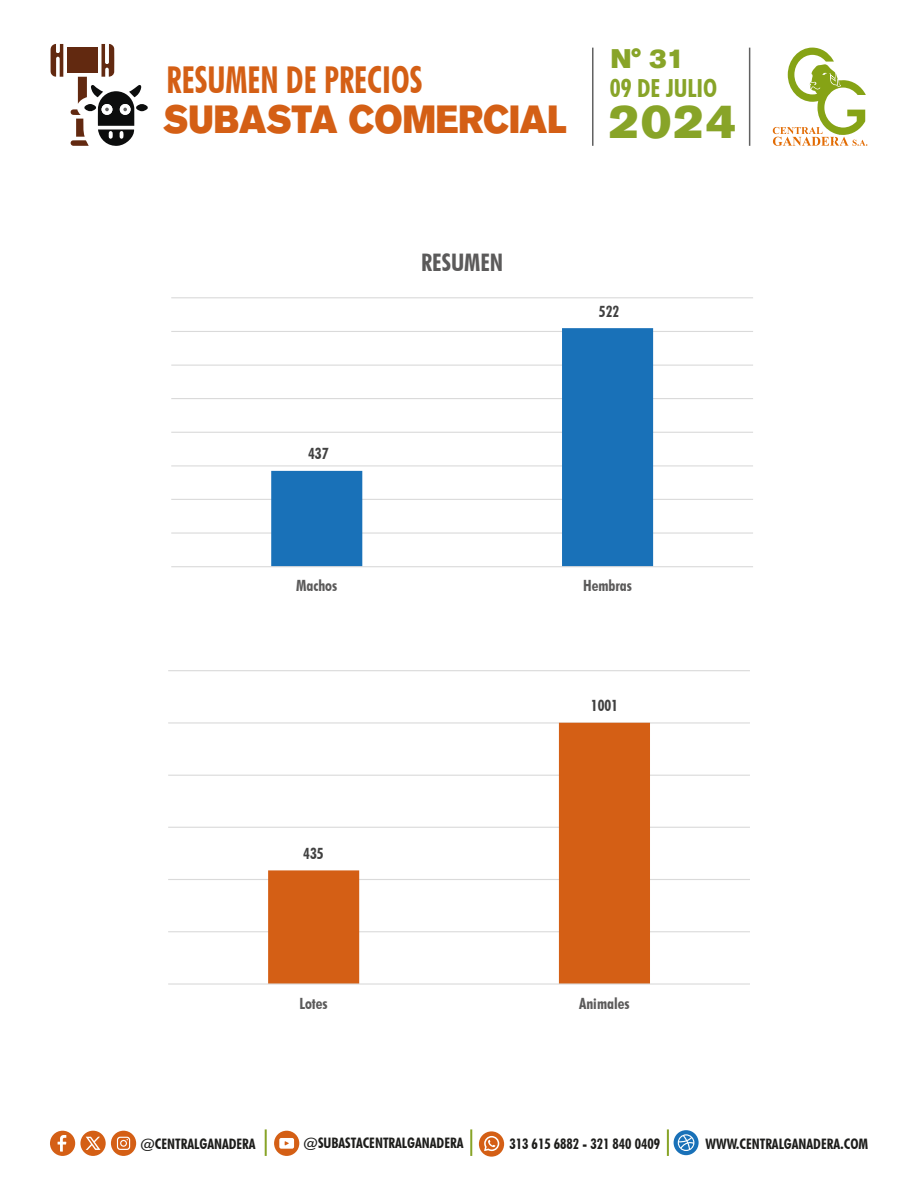
<style>
.page{position:relative;width:918px;height:1188px;background:#fff}
.page>*{position:absolute;margin:0;border:0;box-sizing:border-box;transform-origin:0 0}
.t1{font:39px "Akzidenz Grotesk BQ Super";color:#d45f15;scale:.89 1}
.t2{font:700 condensed 37.05px "Futura BT";color:#d45f15;scale:.89 1}
.t3{font:26.7px "Akzidenz Grotesk BQ Super";color:#88a428}
.t4{font:700 condensed 24.9px "Futura BT";color:#88a428}
.t5{font:700 condensed 24.15px "Futura BT";color:#5b5a5a}
.t6{font:700 condensed 15.45px "Futura BT";color:#5b5a5a}
.t7{font:700 condensed 15.45px "Futura BT";color:#414141}
.t8{font:700 condensed 14.4px "Futura BT";color:#1d1d1b}
.s1{font-size:46.95px;color:#88a428}
</style>
<div class="page">
<svg style="left:51px;top:44px;width:12px;height:33px"></svg>
<div style="left:67px;top:48px;width:31px;height:25px;background:#622910"></div>
<svg style="left:71px;top:44px;width:77px;height:102px"></svg>
<hr style="left:592px;top:48px;width:2px;height:98px;background:#616161">
<hr style="left:749px;top:48px;width:1px;height:98px;background:#616161">
<svg style="left:773px;top:48px;width:94px;height:98px"></svg>
<div style="left:50px;top:1131px;width:25px;height:25px;background:#d45f15;border-radius:13px"></div>
<svg style="left:58px;top:1135px;width:8px;height:17px"></svg>
<div style="left:111px;top:1131px;width:25px;height:25px;background:#d45f15;border-radius:13px"></div>
<svg style="left:117px;top:1137px;width:13px;height:13px"></svg>
<div style="left:274px;top:1131px;width:25px;height:25px;background:#d45f15;border-radius:13px"></div>
<svg style="left:279px;top:1138px;width:15px;height:11px"></svg>
<div style="left:80px;top:1131px;width:26px;height:25px;background:#d45f15;border-radius:13px"></div>
<svg style="left:86px;top:1137px;width:14px;height:13px"></svg>
<hr style="left:265px;top:1129px;width:2px;height:27px;background:#88a428">
<hr style="left:470px;top:1129px;width:2px;height:27px;background:#88a428">
<hr style="left:667px;top:1129px;width:2px;height:27px;background:#88a428">
<div style="left:479px;top:1131px;width:25px;height:26px;background:#d45f15;border-radius:13px"></div>
<svg style="left:484px;top:1136px;width:15px;height:15px"></svg>
<div style="left:674px;top:1130px;width:25px;height:25px;background:#1971b8;border-radius:13px"></div>
<svg style="left:678px;top:1134px;width:16px;height:17px"></svg>
<hr style="left:171px;top:297px;width:582px;height:1px;background:#dadada">
<hr style="left:171px;top:331px;width:582px;height:1px;background:#dadada">
<hr style="left:171px;top:365px;width:582px;height:1px;background:#dadada">
<hr style="left:171px;top:398px;width:582px;height:1px;background:#dadada">
<hr style="left:171px;top:432px;width:582px;height:1px;background:#dadada">
<hr style="left:171px;top:465px;width:582px;height:1px;background:#dadada">
<hr style="left:171px;top:499px;width:582px;height:1px;background:#dadada">
<hr style="left:171px;top:532px;width:582px;height:2px;background:#dadada">
<svg style="left:271px;top:328px;width:382px;height:238px"></svg>
<hr style="left:171px;top:566px;width:582px;height:1px;background:#dadada">
<hr style="left:168px;top:670px;width:582px;height:1px;background:#dadada">
<hr style="left:168px;top:722px;width:582px;height:2px;background:#dadada">
<hr style="left:168px;top:775px;width:582px;height:1px;background:#dadada">
<hr style="left:168px;top:827px;width:582px;height:1px;background:#dadada">
<hr style="left:168px;top:879px;width:582px;height:1px;background:#dadada">
<hr style="left:168px;top:931px;width:582px;height:1px;background:#dadada">
<svg style="left:268px;top:723px;width:382px;height:260px"></svg>
<hr style="left:168px;top:983px;width:582px;height:2px;background:#dadada">
<h3 class="t3" style="left:611px;top:43px;width:74px">N° 31</h3>
<h3 class="t4" style="left:610px;top:73px;width:109px">09 DE JULIO</h3>
<h1 class="t1" style="left:163px;top:97px;width:645px">SUBASTA COMERCIAL <span class="s1">2024</span></h1>
<h2 class="t2" style="left:167px;top:57px;width:289px">RESUMEN DE PRECIOS</h2>
<p class="t7" style="left:308px;top:445px;width:22px">437</p>
<h3 class="t5" style="left:421px;top:247px;width:84px">RESUMEN</h3>
<p class="t7" style="left:599px;top:302px;width:22px">522</p>
<p class="t6" style="left:296px;top:577px;width:43px">Machos</p>
<p class="t6" style="left:583px;top:577px;width:50px">Hembras</p>
<p class="t7" style="left:303px;top:844px;width:22px">435</p>
<p class="t7" style="left:591px;top:696px;width:29px">1001</p>
<p class="t6" style="left:300px;top:994px;width:30px">Lotes</p>
<p class="t6" style="left:579px;top:994px;width:52px">Animales</p>
<p class="t8" style="left:140px;top:1135px;width:117px">@CENTRALGANADERA</p>
<p class="t8" style="left:304px;top:1134px;width:161px">@SUBASTACENTRALGANADERA</p>
<p class="t8" style="left:509px;top:1135px;width:152px">313 615 6882 - 321 840 0409</p>
<p class="t8" style="left:706px;top:1135px;width:164px">WWW.CENTRALGANADERA.COM</p>
</div>
